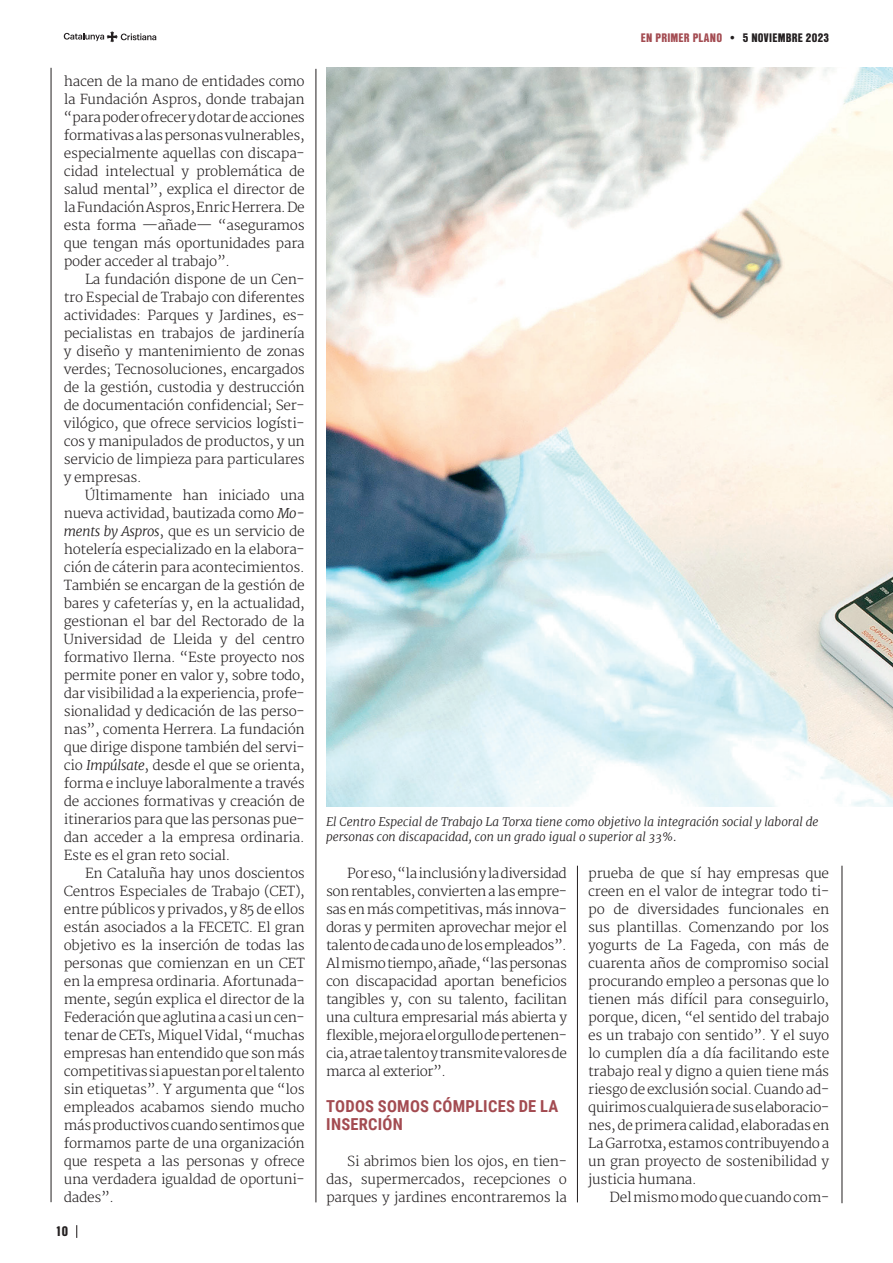
<style>
.page{position:relative;width:893px;height:1263px;background:#fff}
.page>*{position:absolute;margin:0;border:0;box-sizing:border-box;transform-origin:0 0}
.INTRO_PARRAFOSPRIMERPLANO{font:700 16.5px/18px "Roboto Condensed";letter-spacing:.015em;color:#a34b51}
.TEXTO_PPAL_ESP{font:300 13.5px/18px "Merriweather";letter-spacing:-.02em;color:#231f20;text-align:justify}
.t1{font:900 13.5px "Nimbus San Con LOT";color:#231f20}
.PEU_FOTO{font:italic 300 12px/15px "Merriweather";color:#231f20}
.t2{font:900 12px "Nimbus San Con LOT";letter-spacing:.02em;color:#231f20}
.s1{color:#a34b51}
.s2{font-style:italic}
</style>
<div class="page">
<hr style="left:316px;top:69px;width:1px;height:1133px;background:#231f20">
<hr style="left:577px;top:866px;width:1px;height:336px;background:#231f20">
<hr style="left:51px;top:68px;width:1px;height:1134px;background:#231f20">
<img style="left:326px;top:68px;width:567px;height:738px">
<hr style="left:842px;top:866px;width:1px;height:337px;background:#231f20">
<svg style="left:76px;top:1225px;width:1px;height:13px"></svg>
<svg style="left:64px;top:31px;width:92px;height:11px"></svg>
<p class="t2" style="left:641px;top:28px;width:190px"><span class="s1">EN PRIMER PLANO</span> • 5 NOVIEMBRE 2023</p>
<p class="TEXTO_PPAL_ESP" style="left:64px;top:73px;width:243px">hacen de la mano de entidades como la Fundación Aspros, donde trabajan “para poder ofrecer y dotar de acciones formativas a las personas vulnerables, especialmente aquellas con discapa&shy;cidad intelectual y problemática de salud mental”, explica el director de la Fundación Aspros, Enric Herrera. De esta forma —añade— “aseguramos que tengan más oportunidades para poder acceder al trabajo”.</p>
<p class="TEXTO_PPAL_ESP" style="left:64px;top:271px;width:242px;text-indent:21px">La fundación dispone de un Cen&shy;tro Especial de Trabajo con diferentes actividades: Parques y Jardines, es&shy;pecialistas en trabajos de jardinería y diseño y mantenimiento de zonas verdes; Tecnosoluciones, encargados de la gestión, custodia y destrucción de documentación confidencial; Ser&shy;vilógico, que ofrece servicios logísti&shy;cos y manipulados de productos, y un servicio de limpieza para particulares y empresas.</p>
<p class="TEXTO_PPAL_ESP" style="left:64px;top:487px;width:242px;text-indent:21px">Últimamente han iniciado una nueva actividad, bautizada como <span class="s2">Mo&shy;ments by Aspros</span>, que es un servicio de hotelería especializado en la elabora&shy;ción de cáterin para acontecimientos.<br>También se encargan de la gestión de bares y cafeterías y, en la actualidad, gestionan el bar del Rectorado de la Universidad de Lleida y del centro formativo Ilerna. “Este proyecto nos permite poner en valor y, sobre todo, dar visibilidad a la experiencia, profe&shy;sionalidad y dedicación de las perso&shy;nas”, comenta Herrera. La fundación que dirige dispone también del servi&shy;cio <span class="s2">Impúlsate</span>, desde el que se orienta, forma e incluye laboralmente a través de acciones formativas y creación de itinerarios para que las personas pue&shy;dan acceder a la empresa ordinaria.<br>Este es el gran reto social.</p>
<p class="TEXTO_PPAL_ESP" style="left:64px;top:865px;width:242px;text-indent:21px">En Cataluña hay unos doscientos Centros Especiales de Trabajo (CET), entre públicos y privados, y 85 de ellos están asociados a la FECETC. El gran objetivo es la inserción de todas las personas que comienzan en un CET en la empresa ordinaria. Afortunada&shy;mente, según explica el director de la Federación que aglutina a casi un cen&shy;tenar de CETs, Miquel Vidal, “muchas empresas han entendido que son más competitivas si apuestan por el talento sin etiquetas”. Y argumenta que “los empleados acabamos siendo mucho más productivos cuando sentimos que formamos parte de una organización que respeta a las personas y ofrece una verdadera igualdad de oportuni&shy;dades”.</p>
<p class="TEXTO_PPAL_ESP" style="left:326px;top:865px;width:242px;text-indent:21px">Por eso, “la inclusión y la diversidad son rentables, convierten a las empre&shy;sas en más competitivas, más innova&shy;doras y permiten aprovechar mejor el talento de cada uno de los empleados”.<br>Al mismo tiempo, añade, “las personas con discapacidad aportan beneficios tangibles y, con su talento, facilitan una cultura empresarial más abierta y flexible, mejora el orgullo de pertenen&shy;cia, atrae talento y transmite valores de marca al exterior”.</p>
<p class="PEU_FOTO" style="left:326px;top:814px;width:494px">El Centro Especial de Trabajo La Torxa tiene como objetivo la integración social y laboral de personas con discapacidad, con un grado igual o superior al 33%.</p>
<p class="TEXTO_PPAL_ESP" style="left:588px;top:865px;width:242px">prueba de que sí hay empresas que creen en el valor de integrar todo ti&shy;po de diversidades funcionales en sus plantillas. Comenzando por los yogurts de La Fageda, con más de cuarenta años de compromiso social procurando empleo a personas que lo tienen más difícil para conseguirlo, porque, dicen, “el sentido del trabajo es un trabajo con sentido”. Y el suyo lo cumplen día a día facilitando este trabajo real y digno a quien tiene más riesgo de exclusión social. Cuando ad&shy;quirimos cualquiera de sus elaboracio&shy;nes, de primera calidad, elaboradas en La Garrotxa, estamos contribuyendo a un gran proyecto de sostenibilidad y justicia humana.</p>
<p class="TEXTO_PPAL_ESP" style="left:609px;top:1189px;width:221px">Del mismo modo que cuando com-</p>
<p class="INTRO_PARRAFOSPRIMERPLANO" style="left:326px;top:1097px;width:233px">TODOS SOMOS CÓMPLICES DE LA<br>INSERCIÓN</p>
<p class="TEXTO_PPAL_ESP" style="left:326px;top:1153px;width:242px;text-indent:21px">Si abrimos bien los ojos, en tien&shy;das, supermercados, recepciones o parques y jardines encontraremos la</p>
<p class="t1" style="left:55px;top:1221px;width:14px">10</p>
</div>
